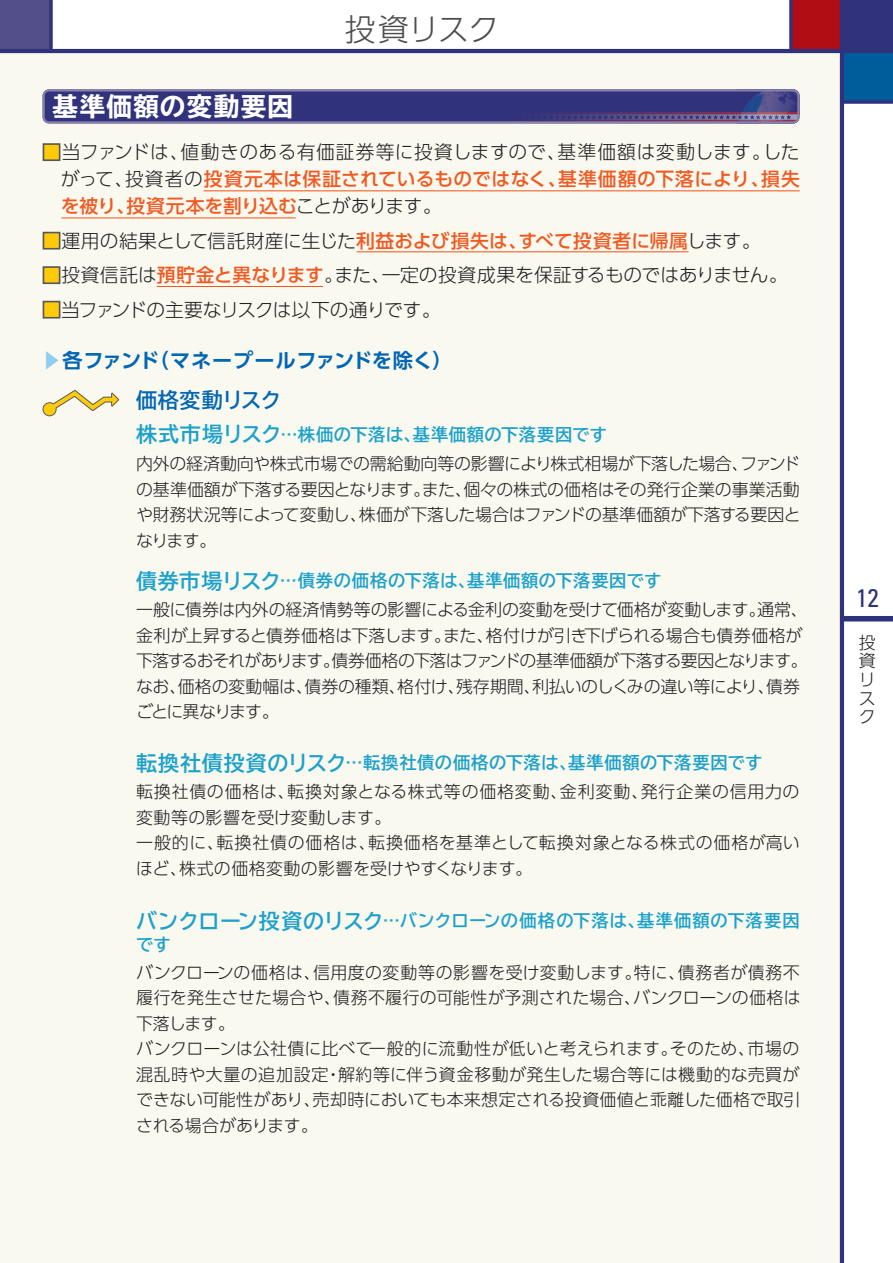
<style>
.page{position:relative;width:893px;height:1263px;background:#fff}
.page>*{position:absolute;margin:0;border:0;box-sizing:border-box;transform-origin:0 0}
.t1{font:300 30.9px "UD Shin Go Pro";letter-spacing:-.015em;color:#4b4c4d}
.t2{font:700 expanded 25.5px "TBUD Go Std";letter-spacing:.05em;color:#fff}
.t3{font:condensed 25.5px "Univers";color:#30327b}
.t4{font:700 21px "TBUD Go Std";color:#0166b3}
.t5{font:700 20.1px "UD Shin Go Pro De";letter-spacing:.01em;color:#0166b3}
.t6{font:300 18.75px/27px "UD Shin Go Pro";letter-spacing:-.005em;color:#231f20;text-align:justify}
.t7{font:300 18.75px "UD Shin Go Pro";letter-spacing:-.045em;color:#231f20}
.t8{font:700 17.25px "TBUD Go Std";letter-spacing:.03em;color:#1ca1cb}
.t9{font:700 17.25px/23.7px "TBUD Go Std";letter-spacing:.05em;color:#1ca1cb}
.t10{font:300 16.95px/25.5px "UD Shin Go Pro";letter-spacing:-.005em;color:#231f20}
.t11{font:300 16.95px/25.5px "UD Shin Go Pro";letter-spacing:-.025em;color:#231f20}
.t12{font:300 16.95px/25.5px "UD Shin Go Pro";letter-spacing:.035em;color:#231f20}
.s1{color:#feca0a}
.s2{font-weight:500;color:#f15921}
.s3{color:#8fcef1}
.s4{font-size:21px}
</style>
<div class="page">
<div style="left:0;top:49px;width:841px;height:1214px;background:#faf9f0"></div>
<div style="left:791px;top:0;width:51px;height:51px;background:#b00d15"></div>
<div style="left:842px;top:0;width:51px;height:51px;background:#30327b"></div>
<div style="left:0;top:0;width:51px;height:51px;background:#534f8b"></div>
<div style="left:842px;top:51px;width:51px;height:51px;background:#005d9c"></div>
<svg style="left:49px;top:0;width:4px;height:49px"></svg>
<div style="left:842px;top:616px;width:51px;height:5px;background:#30327b"></div>
<hr style="left:840px;top:0;width:4px;height:1263px;background:#30327b">
<hr style="left:0;top:49px;width:893px;height:4px;background:#30327b">
<svg style="left:844px;top:100px;width:49px;height:4px"></svg>
<svg style="left:789px;top:0;width:4px;height:49px"></svg>
<svg style="left:43px;top:89px;width:757px;height:34px;background:#413f81"></svg>
<div style="left:43px;top:143px;width:17px;height:18px;border:2px solid #57585a"></div>
<div style="left:43px;top:232px;width:17px;height:18px;border:2px solid #57585a"></div>
<div style="left:43px;top:266px;width:17px;height:18px;border:2px solid #57585a"></div>
<div style="left:43px;top:301px;width:17px;height:18px;border:2px solid #57585a"></div>
<hr style="left:157px;top:286px;width:166px;height:1px;background:#f15921">
<hr style="left:61px;top:217px;width:235px;height:1px;background:#f15921">
<hr style="left:203px;top:190px;width:597px;height:1px;background:#f15921">
<hr style="left:357px;top:251px;width:331px;height:1px;background:#f15921">
<svg style="left:43px;top:390px;width:76px;height:26px"></svg>
<h1 class="t1" style="left:345px;top:4px;width:156px">投資リスク</h1>
<h2 class="t2" style="left:53px;top:92px;width:242px">基準価額の変動要因</h2>
<p class="t6" style="left:61px;top:138px;width:740px;text-indent:-19px"><span class="s1">■</span>当ファンドは、値動きのある有価証券等に投資しますので、基準価額は変動します。したがって、投資者の<span class="s2">投資元本は保証されているものではなく、基準価額の下落により、損失を被り、投資元本を割り込む</span>ことがあります。</p>
<p class="t6" style="left:42px;top:226px;width:720px"><span class="s1">■</span>運用の結果として信託財産に生じた<span class="s2">利益および損失は、すべて投資者に帰属</span>します。</p>
<p class="t6" style="left:42px;top:261px;width:747px"><span class="s1">■</span>投資信託は<span class="s2">預貯金と異なります</span>。また、一定の投資成果を保証するものではありません。</p>
<p class="t7" style="left:42px;top:294px;width:400px"><span class="s1">■</span>当ファンドの主要なリスクは以下の通りです。</p>
<p class="t5" style="left:41px;top:344px;width:413px"><span class="s3">▶</span>各ファンド（マネープールファンドを除く）</p>
<p class="t4" style="left:136px;top:383px;width:147px">価格変動リスク</p>
<p class="t8" style="left:136px;top:420px;width:472px"><span class="s4">株式市場リスク</span>…株価の下落は、基準価額の下落要因です</p>
<p class="t10" style="left:136px;top:450px;width:666px;text-align:justify">内外の経済動向や株式市場での需給動向等の影響により株式相場が下落した場合、ファンドの基準価額が下落する要因となります。また、個々の株式の価格はその発行企業の事業活動や財務状況等によって変動し、株価が下落した場合はファンドの基準価額が下落する要因となります。</p>
<p class="t8" style="left:136px;top:567px;width:527px"><span class="s4">債券市場リスク</span>…債券の価格の下落は、基準価額の下落要因です</p>
<p class="t11" style="left:136px;top:596px;width:673px">一般に債券は内外の経済情勢等の影響による金利の変動を受けて価格が変動します。通常、金利が上昇すると債券価格は下落します。また、格付けが引き下げられる場合も債券価格が下落するおそれがあります。債券価格の下落はファンドの基準価額が下落する要因となります。なお、価格の変動幅は、債券の種類、格付け、残存期間、利払いのしくみの違い等により、債券ごとに異なります。</p>
<p class="t8" style="left:136px;top:749px;width:628px"><span class="s4">転換社債投資のリスク</span>…転換社債の価格の下落は、基準価額の下落要因です</p>
<p class="t12" style="left:136px;top:778px;width:665px">転換社債の価格は、転換対象となる株式等の価格変動、金利変動、発行企業の信用力の変動等の影響を受け変動します。<br>一般的に、転換社債の価格は、転換価格を基準として転換対象となる株式の価格が高いほど、株式の価格変動の影響を受けやすくなります。</p>
<p class="t9" style="left:136px;top:909px;width:665px"><span class="s4">バンクローン投資のリスク</span>…バンクローンの価格の下落は、基準価額の下落要因です</p>
<p class="t10" style="left:136px;top:959px;width:666px">バンクローンの価格は、信用度の変動等の影響を受け変動します。特に、債務者が債務不履行を発生させた場合や、債務不履行の可能性が予測された場合、バンクローンの価格は下落します。<br>バンクローンは公社債に比べて一般的に流動性が低いと考えられます。そのため、市場の混乱時や大量の追加設定・解約等に伴う資金移動が発生した場合等には機動的な売買ができない可能性があり、売却時においても本来想定される投資価値と乖離した価格で取引される場合があります。</p>
<h2 class="t3" style="left:856px;top:582px;width:24px">12</h2>
<p class="t10" style="left:859px;top:632px;width:18px;line-height:18.8px">投資リスク</p>
</div>
